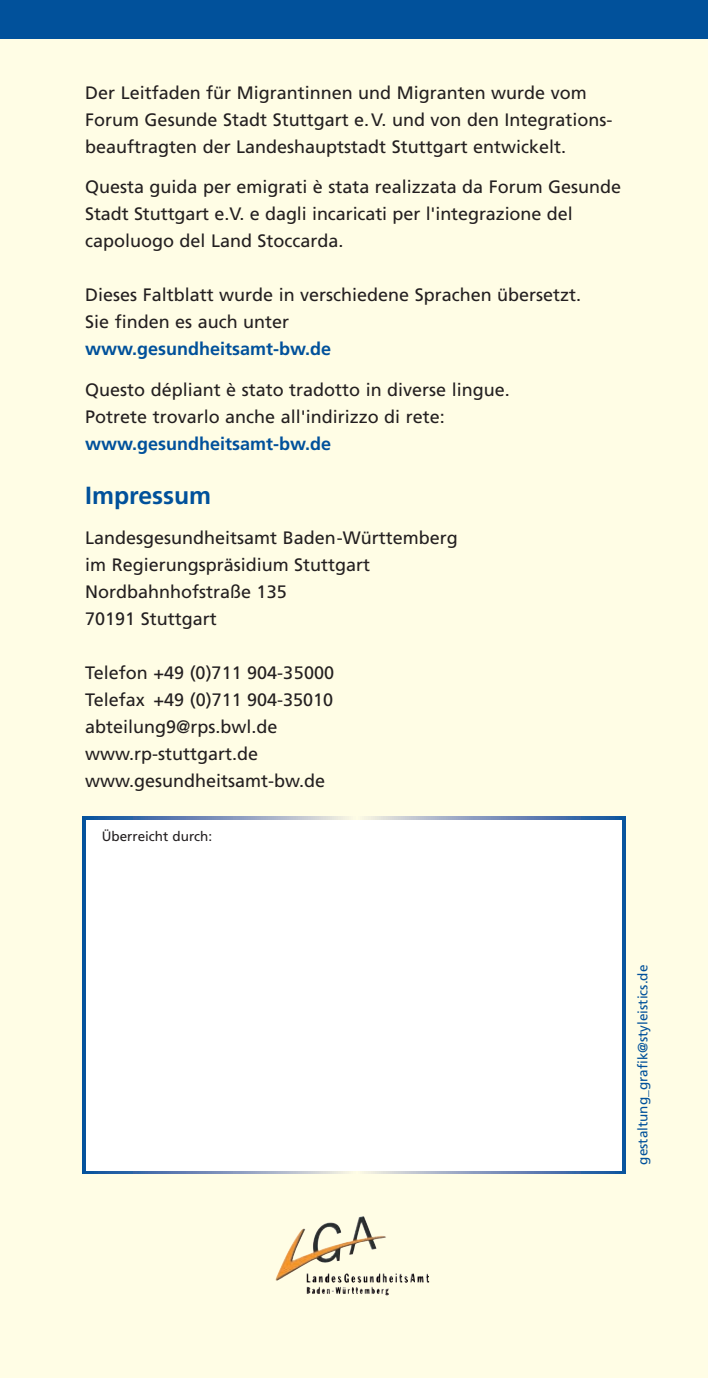
<style>
.page{position:relative;width:708px;height:1378px;background:#fffde5}
.page>*{position:absolute;margin:0;border:0;box-sizing:border-box;transform-origin:0 0}
.t1{font:700 24.75px "Frutiger";color:#01519b}
.t2{font:18px/27px "Frutiger";color:#231f20}
.t3{font:700 18px "Frutiger";color:#01519b}
.t4{font:13.5px "Frutiger";color:#01519b}
.t5{font:13.5px "Frutiger";color:#231f20}
</style>
<div class="page">
<svg style="left:83px;top:816px;width:542px;height:358px;background:#638ab8"></svg>
<div style="left:86px;top:820px;width:536px;height:350px;background:#fff"></div>
<div style="left:0;top:0;width:708px;height:38px;background:#01519b"></div>
<img style="left:275px;top:1216px;width:154px;height:67px">
<p class="t2" style="left:85px;top:80px;width:529px">Der Leitfaden für Migrantinnen und Migranten wurde vom<br>Forum Gesunde Stadt Stuttgart e.V. und von den Integrations&shy;beauftragten der Landeshauptstadt Stuttgart entwickelt.</p>
<p class="t2" style="left:85px;top:175px;width:537px">Questa guida per emigrati è stata realizzata da Forum Gesunde<br>Stadt Stuttgart e.V. e dagli incaricati per l'integrazione del capoluogo del Land Stoccarda.</p>
<p class="t2" style="left:85px;top:283px;width:498px">Dieses Faltblatt wurde in verschiedene Sprachen übersetzt.<br>Sie finden es auch unter</p>
<p class="t3" style="left:85px;top:342px;width:247px">www.gesundheitsamt-bw.de</p>
<p class="t2" style="left:85px;top:377px;width:426px">Questo dépliant è stato tradotto in diverse lingue.<br>Potrete trovarlo anche all'indirizzo di rete:</p>
<p class="t3" style="left:85px;top:436px;width:247px">www.gesundheitsamt-bw.de</p>
<h1 class="t1" style="left:85px;top:485px;width:128px">Impressum</h1>
<p class="t2" style="left:85px;top:526px;width:374px">Landesgesundheitsamt Baden-Württemberg im Regierungspräsidium Stuttgart<br>Nordbahnhofstraße 135<br>70191 Stuttgart</p>
<p class="t2" style="left:85px;top:661px;width:250px">Telefon +49 (0)711 904-35000<br>Telefax +49 (0)711 904-35010 abteilung9@rps.bwl.de www.rp-stuttgart.de www.gesundheitsamt-bw.de</p>
<p class="t5" style="left:102px;top:831px;width:112px">Überreicht durch:</p>
<p class="t4" style="left:637px;top:1164px;width:201px;rotate:-90deg">gestaltung_grafik@styleistics.de</p>
</div>
